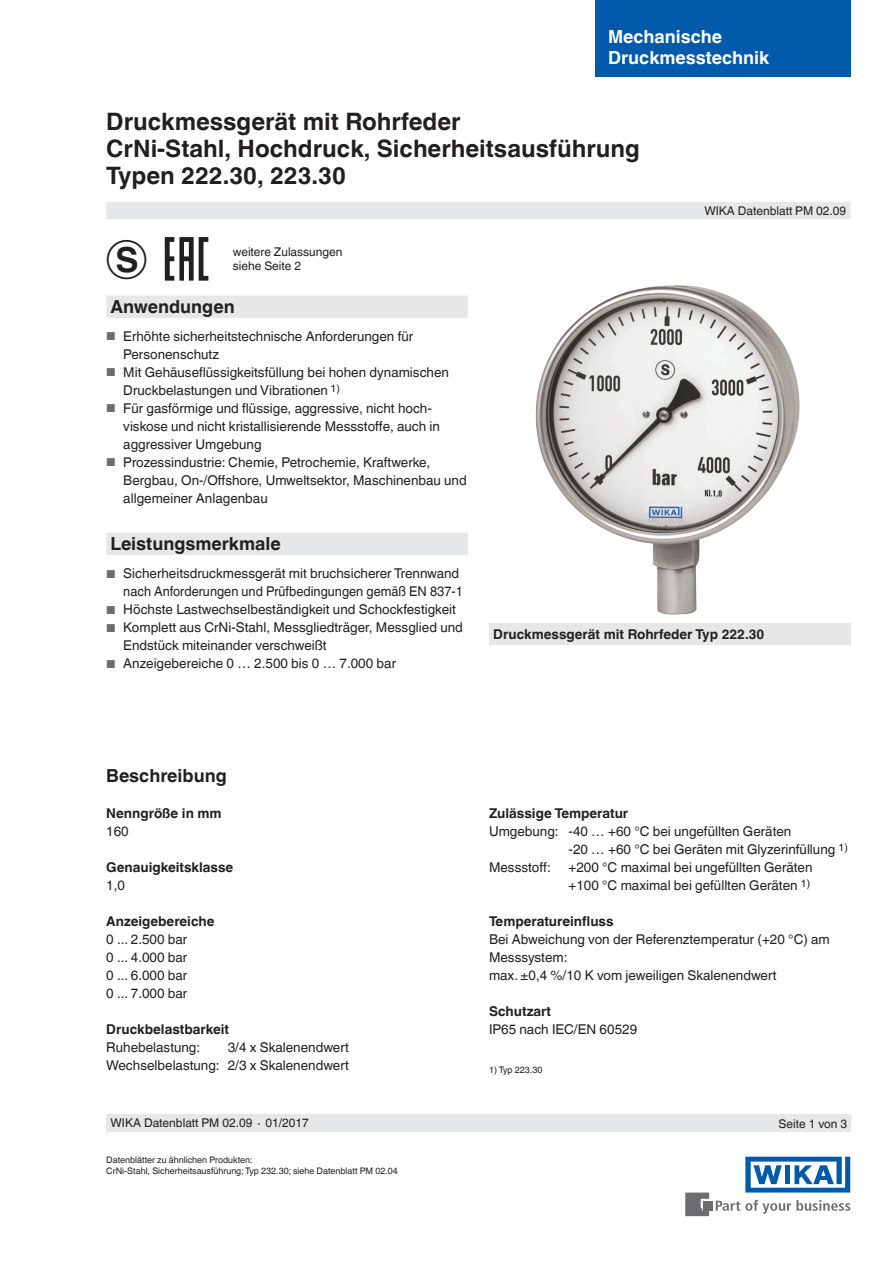
<style>
.page{position:relative;width:893px;height:1263px;background:#fff}
.page>*{position:absolute;margin:0;border:0;box-sizing:border-box;transform-origin:0 0}
.t1{font:43.5px "Wika";color:#231f20}
.t2{font:700 24px/27px "Helvetica World";color:#231f20}
.t3{font:700 18px "Helvetica World";color:#231f20}
.t4{font:700 18px/21px "Helvetica World";color:#fff}
.t5{font:13.5px/18px "Helvetica World";color:#231f20}
.t6{font:700 13.5px "Helvetica World";color:#231f20}
.t7{font:12px/13.5px "Helvetica World";color:#231f20}
.t8{font:9px/10.5px "Helvetica World";color:#231f20}
.s1{font-size:11.55px;color:#6c6d70}
</style>
<div class="page">
<svg style="left:716px;top:1200px;width:134px;height:14px"></svg>
<div style="left:703px;top:1201px;width:9px;height:9px;background:#6c6d70"></div>
<svg style="left:685px;top:1192px;width:24px;height:24px"></svg>
<svg style="left:745px;top:1157px;width:105px;height:35px"></svg>
<div style="left:595px;top:0;width:255px;height:77px;background:#015aaa"></div>
<div style="left:106px;top:202px;width:744px;height:17px;background:#e6e7e9"></div>
<div style="left:106px;top:1114px;width:744px;height:18px;background:#e6e7e9"></div>
<img style="left:535px;top:285px;width:265px;height:330px">
<svg style="left:165px;top:237px;width:43px;height:44px"></svg>
<div style="left:489px;top:623px;width:361px;height:21px;background:#e6e7e9"></div>
<div style="left:106px;top:295px;width:362px;height:23px;background:#e6e7e9"></div>
<div style="left:106px;top:532px;width:362px;height:23px;background:#e6e7e9"></div>
<h3 class="t4" style="left:608px;top:26px;width:163px">Mechanische<br>Druckmesstechnik</h3>
<h2 class="t2" style="left:106px;top:108px;width:535px">Druckmessgerät mit Rohrfeder<br>CrNi-Stahl, Hochdruck, Sicherheitsausführung<br>Typen 222.30, 223.30</h2>
<h1 class="t1" style="left:106px;top:238px;width:43px">k</h1>
<p class="t7" style="left:233px;top:245px;width:111px">weitere Zulassungen siehe Seite 2</p>
<p class="t7" style="left:704px;top:204px;width:143px">WIKA Datenblatt PM 02.09</p>
<h3 class="t3" style="left:111px;top:296px;width:126px">Anwendungen</h3>
<p class="t5" style="left:123px;top:328px;width:291px;text-indent:-17px"><span class="s1">■</span> Erhöhte sicherheitstechnische Anforderungen für<br>Personenschutz</p>
<p class="t5" style="left:123px;top:364px;width:327px;text-indent:-17px"><span class="s1">■</span> Mit Gehäuseflüssigkeitsfüllung bei hohen dynamischen<br>Druckbelastungen und Vibrationen <sup>1)</sup></p>
<p class="t5" style="left:123px;top:400px;width:318px;text-indent:-17px"><span class="s1">■</span> Für gasförmige und flüssige, aggressive, nicht hoch&shy;viskose und nicht kristallisierende Messstoffe, auch in aggressiver Umgebung</p>
<p class="t5" style="left:123px;top:454px;width:345px;text-indent:-17px"><span class="s1">■</span> Prozessindustrie: Chemie, Petrochemie, Kraftwerke,<br>Bergbau, On-/Offshore, Umweltsektor, Maschinenbau und allgemeiner Anlagenbau</p>
<h3 class="t3" style="left:111px;top:533px;width:172px">Leistungsmerkmale</h3>
<p class="t5" style="left:106px;top:565px;width:358px;text-align:right"><span class="s1">■</span> Sicherheitsdruckmessgerät mit bruchsicherer Trennwand nach Anforderungen und Prüfbedingungen gemäß EN 837-1</p>
<p class="t5" style="left:106px;top:601px;width:351px"><span class="s1">■</span> Höchste Lastwechselbeständigkeit und Schockfestigkeit</p>
<p class="t5" style="left:123px;top:619px;width:341px;text-indent:-17px"><span class="s1">■</span> Komplett aus CrNi-Stahl, Messgliedträger, Messglied und<br>Endstück miteinander verschweißt</p>
<p class="t5" style="left:106px;top:655px;width:291px"><span class="s1">■</span> Anzeigebereiche 0 … 2.500 bis 0 … 7.000 bar</p>
<p class="t6" style="left:493px;top:626px;width:273px">Druckmessgerät mit Rohrfeder Typ 222.30</p>
<h3 class="t3" style="left:106px;top:765px;width:122px">Beschreibung</h3>
<p class="t6" style="left:106px;top:805px;width:117px">Nenngröße in mm</p>
<p class="t5" style="left:106px;top:822px;width:24px">160</p>
<p class="t6" style="left:106px;top:859px;width:129px">Genauigkeitsklasse</p>
<p class="t5" style="left:106px;top:876px;width:20px">1,0</p>
<p class="t6" style="left:106px;top:913px;width:110px">Anzeigebereiche</p>
<p class="t5" style="left:106px;top:930px;width:83px;text-align:justify">0 ... 2.500 bar 0 ... 4.000 bar 0 ... 6.000 bar 0 ... 7.000 bar</p>
<p class="t6" style="left:106px;top:1021px;width:124px">Druckbelastbarkeit</p>
<p class="t5" style="left:106px;top:1038px;width:95px">Ruhebelastung:</p>
<p class="t5" style="left:106px;top:1038px;width:244px;text-align:right">3/4 x Skalenendwert<br>Wechselbelastung: 2/3 x Skalenendwert</p>
<p class="t7" style="left:111px;top:1116px;width:200px">WIKA Datenblatt PM 02.09 ∙ 01/2017</p>
<p class="t8" style="left:106px;top:1155px;width:293px">Datenblätter zu ähnlichen Produkten:<br>CrNi-Stahl, Sicherheitsausführung; Typ 232.30; siehe Datenblatt PM 02.04</p>
<p class="t6" style="left:489px;top:805px;width:141px">Zulässige Temperatur</p>
<p class="t5" style="left:489px;top:822px;width:304px">Umgebung: -40 … +60 °C bei ungefüllten Geräten</p>
<p class="t5" style="left:568px;top:840px;width:281px">-20 … +60 °C bei Geräten mit Glyzerinfüllung <sup>1)</sup></p>
<p class="t5" style="left:489px;top:858px;width:63px">Messstoff:</p>
<p class="t5" style="left:568px;top:858px;width:245px">+200 °C maximal bei ungefüllten Geräten +100 °C maximal bei gefüllten Geräten <sup>1)</sup></p>
<p class="t6" style="left:489px;top:913px;width:126px">Temperatureinfluss</p>
<p class="t5" style="left:489px;top:930px;width:342px">Bei Abweichung von der Referenztemperatur (+20 °C) am<br>Messsystem:<br>max. ±0,4 %/10 K vom jeweiligen Skalenendwert</p>
<p class="t6" style="left:489px;top:1003px;width:64px">Schutzart</p>
<p class="t5" style="left:489px;top:1020px;width:150px">IP65 nach IEC/EN 60529</p>
<p class="t8" style="left:489px;top:1065px;width:55px">1) Typ 223.30</p>
<p class="t7" style="left:779px;top:1117px;width:70px">Seite 1 von 3</p>
</div>
